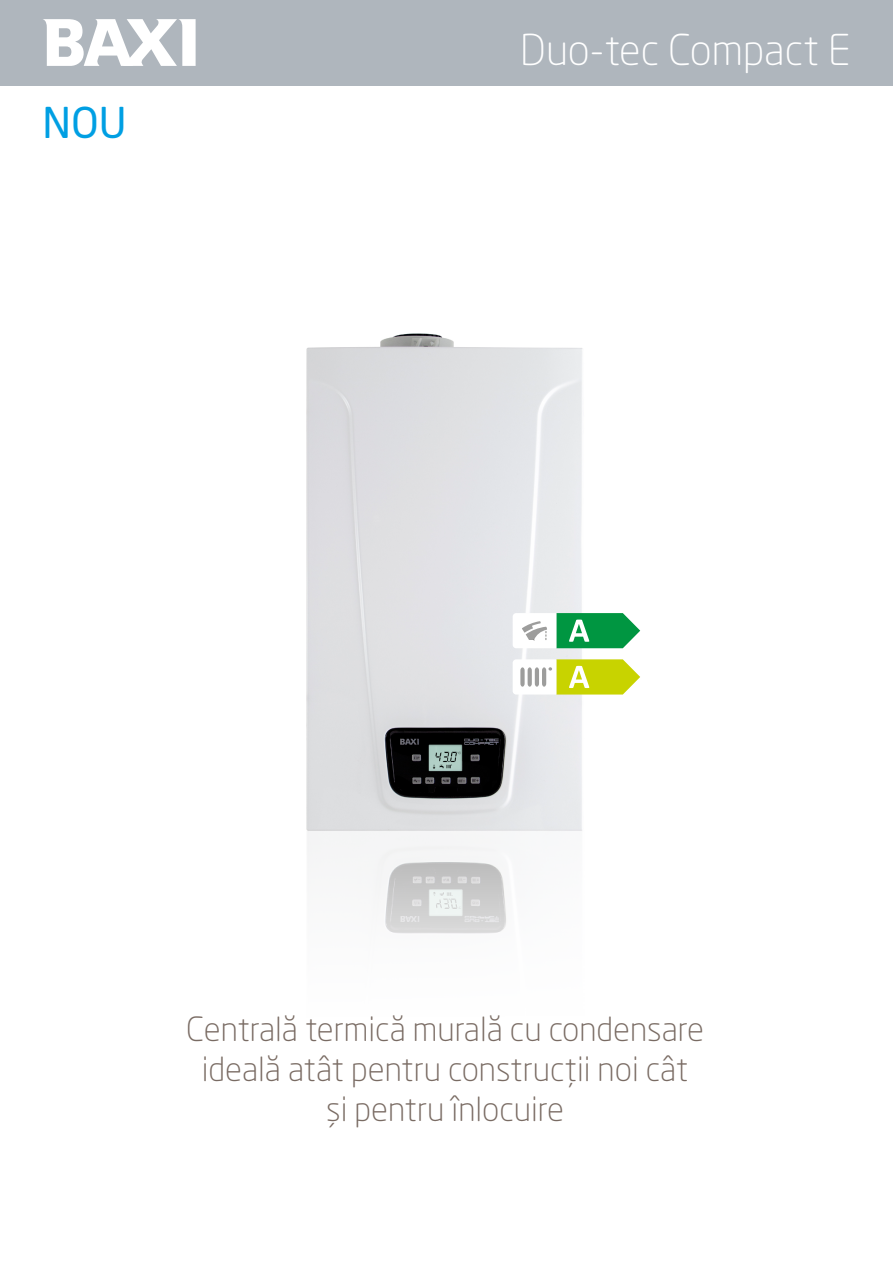
<style>
.page{position:relative;width:893px;height:1263px;background:#fff}
.page>*{position:absolute;margin:0;border:0;box-sizing:border-box;transform-origin:0 0}
.t1{font:300 42px "Neo Sans Pro";color:#fff}
.t2{font:42px "Neo Sans Pro";color:#009fe3}
.t3{font:300 33px/39.6px "Neo Sans Pro";color:#796b63;text-align:center}
</style>
<div class="page">
<img style="left:306px;top:333px;width:335px;height:601px">
<div style="left:0;top:0;width:893px;height:85px;background:#afb6bd"></div>
<svg style="left:43px;top:19px;width:153px;height:47px"></svg>
<svg style="left:513px;top:613px;width:127px;height:35px"></svg>
<svg style="left:513px;top:659px;width:127px;height:35px"></svg>
<p class="t2" style="left:43px;top:97px;width:86px">NOU</p>
<p class="t1" style="left:520px;top:25px;width:332px">Duo-tec Compact E</p>
<p class="t3" style="left:186px;top:1009px;width:519px">Centrală termică murală cu condensare ideală atât pentru construcţii noi cât<br>şi pentru înlocuire</p>
</div>
